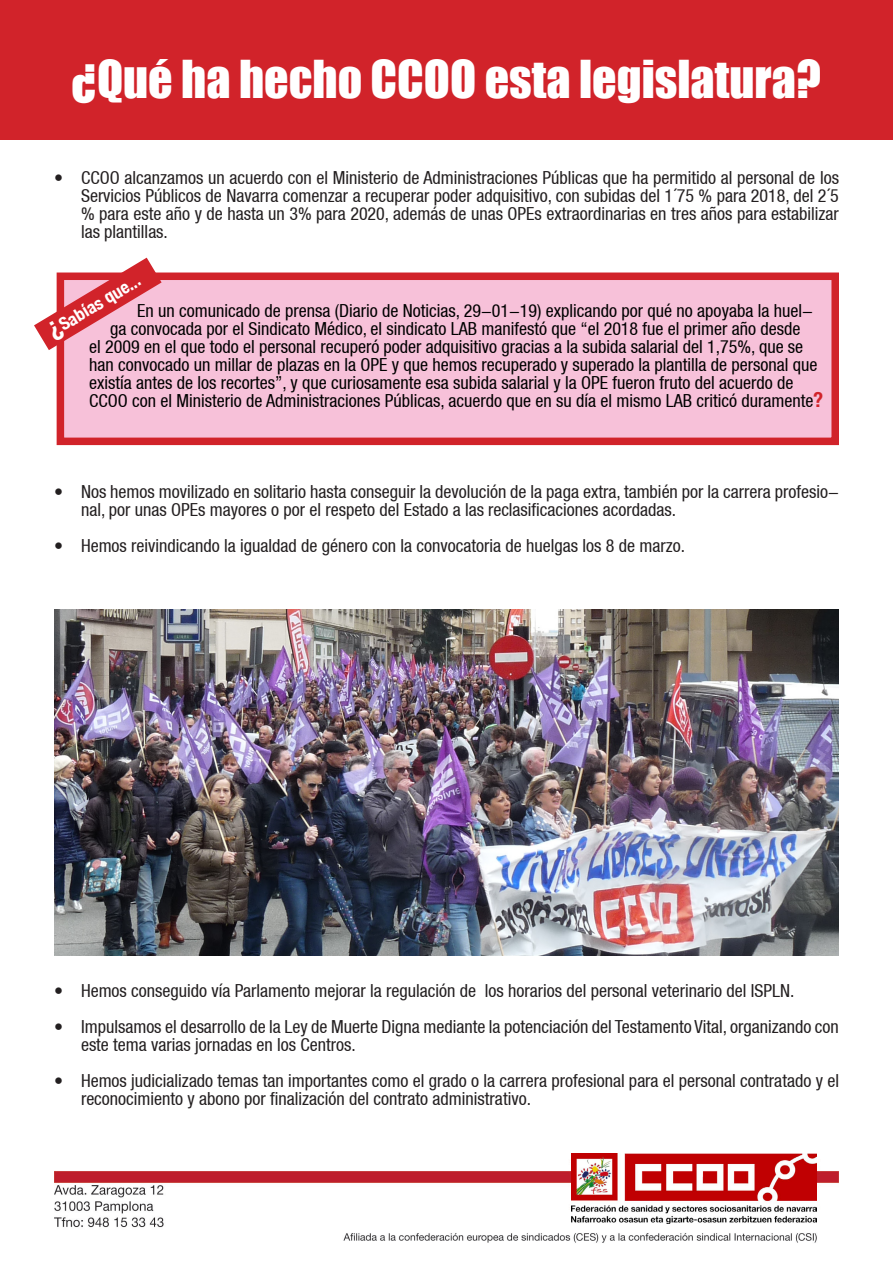
<style>
.page{position:relative;width:893px;height:1263px;background:#fff}
.page>*{position:absolute;margin:0;border:0;box-sizing:border-box;transform-origin:0 0}
.t1{font:48px "Impact";color:#fff}
.t2{font:condensed 18px/18px "Helvetica Neue LT";color:#231f20}
.t3{font:condensed 18px "Helvetica Neue LT";color:#000}
.t4{font:700 condensed 18px "Helvetica Neue LT";color:#fff}
.s1{font-size:27px}
.s2{font-weight:700;font-size:21px;color:#d1232a}
</style>
<div class="page">
<div style="left:0;top:0;width:893px;height:140px;background:#d1232a"></div>
<div style="left:57px;top:272px;width:782px;height:173px;background:#f7c1d9;border:8px solid #d1232a"></div>
<svg style="left:34px;top:258px;width:128px;height:92px"></svg>
<img style="left:54px;top:609px;width:785px;height:346px">
<img style="left:55px;top:1160px;width:784px;height:83px">
<img style="left:572px;top:1153px;width:244px;height:70px">
<p class="t1" style="left:72px;top:42px;width:751px">¿Qué ha hecho CCOO esta legislatura?</p>
<p class="t2" style="left:81px;top:168px;width:759px;text-align:justify;text-indent:-27px">• CCOO alcanzamos un acuerdo con el Ministerio de Administraciones Públicas que ha permitido al personal de los Servicios Públicos de Navarra comenzar a recuperar poder adquisitivo, con subidas del 1´75 % para 2018, del 2´5 % para este año y de hasta un 3% para 2020, además de unas OPEs extraordinarias en tres años para estabilizar las plantillas.</p>
<p class="t4" style="left:44px;top:323px;width:106px;rotate:-31deg"><span class="s1">¿</span>Sabías que...</p>
<p class="t3" style="left:137px;top:300px;width:677px">En un comunicado de prensa (Diario de Noticias, 29-01-19) explicando por qué no apoyaba la huel-</p>
<p class="t3" style="left:110px;top:318px;width:692px">ga convocada por el Sindicato Médico, el sindicato LAB manifestó que “el 2018 fue el primer año desde</p>
<p class="t3" style="left:89px;top:336px;width:715px">el 2009 en el que todo el personal recuperó poder adquisitivo gracias a la subida salarial del 1,75%, que se</p>
<p class="t3" style="left:89px;top:354px;width:730px">han convocado un millar de plazas en la OPE y que hemos recuperado y superado la plantilla de personal que</p>
<p class="t3" style="left:89px;top:372px;width:706px">existía antes de los recortes”, y que curiosamente esa subida salarial y la OPE fueron fruto del acuerdo de</p>
<p class="t3" style="left:89px;top:390px;width:736px">CCOO con el Ministerio de Administraciones Públicas, acuerdo que en su día el mismo LAB criticó duramente<span class="s2">?</span></p>
<p class="t2" style="left:81px;top:482px;width:759px;text-indent:-27px">• Nos hemos movilizado en solitario hasta conseguir la devolución de la paga extra, también por la carrera profesio&shy;nal, por unas OPEs mayores o por el respeto del Estado a las reclasificaciones acordadas.</p>
<p class="t2" style="left:54px;top:536px;width:633px">• Hemos reivindicando la igualdad de género con la convocatoria de huelgas los 8 de marzo.</p>
<p class="t2" style="left:54px;top:982px;width:742px">• Hemos conseguido vía Parlamento mejorar la regulación de los horarios del personal veterinario del ISPLN.</p>
<p class="t2" style="left:81px;top:1018px;width:759px;text-indent:-27px">• Impulsamos el desarrollo de la Ley de Muerte Digna mediante la potenciación del Testamento Vital, organizando con este tema varias jornadas en los Centros.</p>
<p class="t2" style="left:81px;top:1072px;width:759px;text-indent:-27px">• Hemos judicializado temas tan importantes como el grado o la carrera profesional para el personal contratado y el reconocimiento y abono por finalización del contrato administrativo.</p>
</div>
